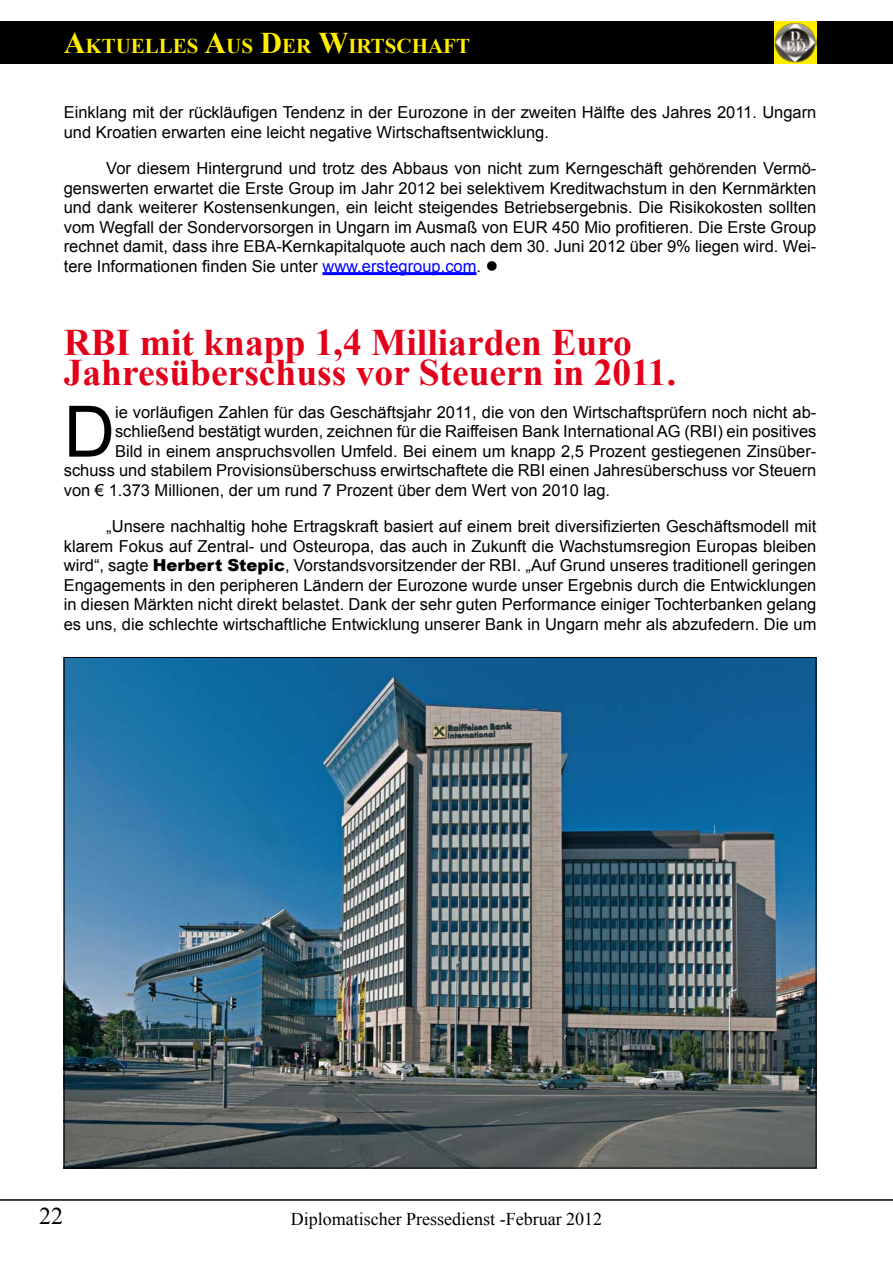
<style>
.page{position:relative;width:893px;height:1263px;background:#fff}
.page>*{position:absolute;margin:0;border:0;box-sizing:border-box;transform-origin:0 0}
.t1{font:70.95px "Arial";color:#000}
.t2{font:700 37.5px/30px "Times New Roman";color:#e2001a}
.t3{font:24px "Times New Roman";color:#000}
.t4{font:700 21px "Times New Roman";color:#ffed00}
.t5{font:18px "Times New Roman";color:#000}
.t6{font:16.5px/19.5px "Arial";color:#000;text-align:justify}
.s1{font-size:30px}
.s2{color:#00f}
.s3{font-weight:900}
</style>
<div class="page">
<div style="left:0;top:21px;width:893px;height:43px;background:#000"></div>
<div style="left:774px;top:21px;width:42px;height:43px;background:#ffed00"></div>
<img style="left:774px;top:22px;width:42px;height:41px">
<hr style="left:0;top:1199px;width:893px;height:2px;background:#000">
<hr style="left:322px;top:272px;width:154px;height:3px;background:#00f">
<img style="left:66px;top:657px;width:751px;height:511px">
<p class="t4" style="left:64px;top:31px;width:408px"><span class="s1">A</span>KTUELLES <span class="s1">A</span>US <span class="s1">D</span>ER <span class="s1">W</span>IRTSCHAFT</p>
<p class="t6" style="left:64px;top:103px;width:754px">Einklang mit der rückläufigen Tendenz in der Eurozone in der zweiten Hälfte des Jahres 2011. Ungarn und Kroatien erwarten eine leicht negative Wirtschaftsentwicklung.</p>
<p class="t6" style="left:64px;top:159px;width:754px;text-indent:43px">Vor diesem Hintergrund und trotz des Abbaus von nicht zum Kerngeschäft gehörenden Vermö&shy;genswerten erwartet die Erste Group im Jahr 2012 bei selektivem Kreditwachstum in den Kernmärkten und dank weiterer Kostensenkungen, ein leicht steigendes Betriebsergebnis. Die Risikokosten sollten vom Wegfall der Sondervorsorgen in Ungarn im Ausmaß von EUR 450 Mio profitieren. Die Erste Group rechnet damit, dass ihre EBA-Kernkapitalquote auch nach dem 30. Juni 2012 über 9% liegen wird. Wei&shy;tere Informationen finden Sie unter <span class="s2">www.erstegroup.com</span>. ●</p>
<h2 class="t2" style="left:64px;top:327px;width:614px">RBI mit knapp 1,4 Milliarden Euro<br>Jahresüberschuss vor Steuern in 2011.</h2>
<h1 class="t1" style="left:64px;top:385px;width:53px">D</h1>
<p class="t6" style="left:115px;top:402px;width:703px">ie vorläufigen Zahlen für das Geschäftsjahr 2011, die von den Wirtschaftsprüfern noch nicht ab-</p>
<p class="t6" style="left:115px;top:422px;width:703px">schließend bestätigt wurden, zeichnen für die Raiffeisen Bank International AG (RBI) ein positives</p>
<p class="t6" style="left:115px;top:441px;width:703px">Bild in einem anspruchsvollen Umfeld. Bei einem um knapp 2,5 Prozent gestiegenen Zinsüber-</p>
<p class="t6" style="left:64px;top:461px;width:754px">schuss und stabilem Provisionsüberschuss erwirtschaftete die RBI einen Jahresüberschuss vor Steuern</p>
<p class="t6" style="left:64px;top:480px;width:548px">von € 1.373 Millionen, der um rund 7 Prozent über dem Wert von 2010 lag.</p>
<p class="t6" style="left:64px;top:517px;width:754px;text-indent:43px">„Unsere nachhaltig hohe Ertragskraft basiert auf einem breit diversifizierten Geschäftsmodell mit klarem Fokus auf Zentral- und Osteuropa, das auch in Zukunft die Wachstumsregion Europas bleiben wird“, sagte <span class="s3">Herbert Stepic</span>, Vorstandsvorsitzender der RBI. „Auf Grund unseres traditionell geringen Engagements in den peripheren Ländern der Eurozone wurde unser Ergebnis durch die Entwicklungen in diesen Märkten nicht direkt belastet. Dank der sehr guten Performance einiger Tochterbanken gelang es uns, die schlechte wirtschaftliche Entwicklung unserer Bank in Ungarn mehr als abzufedern. Die um</p>
<h3 class="t3" style="left:39px;top:1200px;width:26px">22</h3>
<p class="t5" style="left:291px;top:1207px;width:313px">Diplomatischer Pressedienst -Februar 2012</p>
</div>
